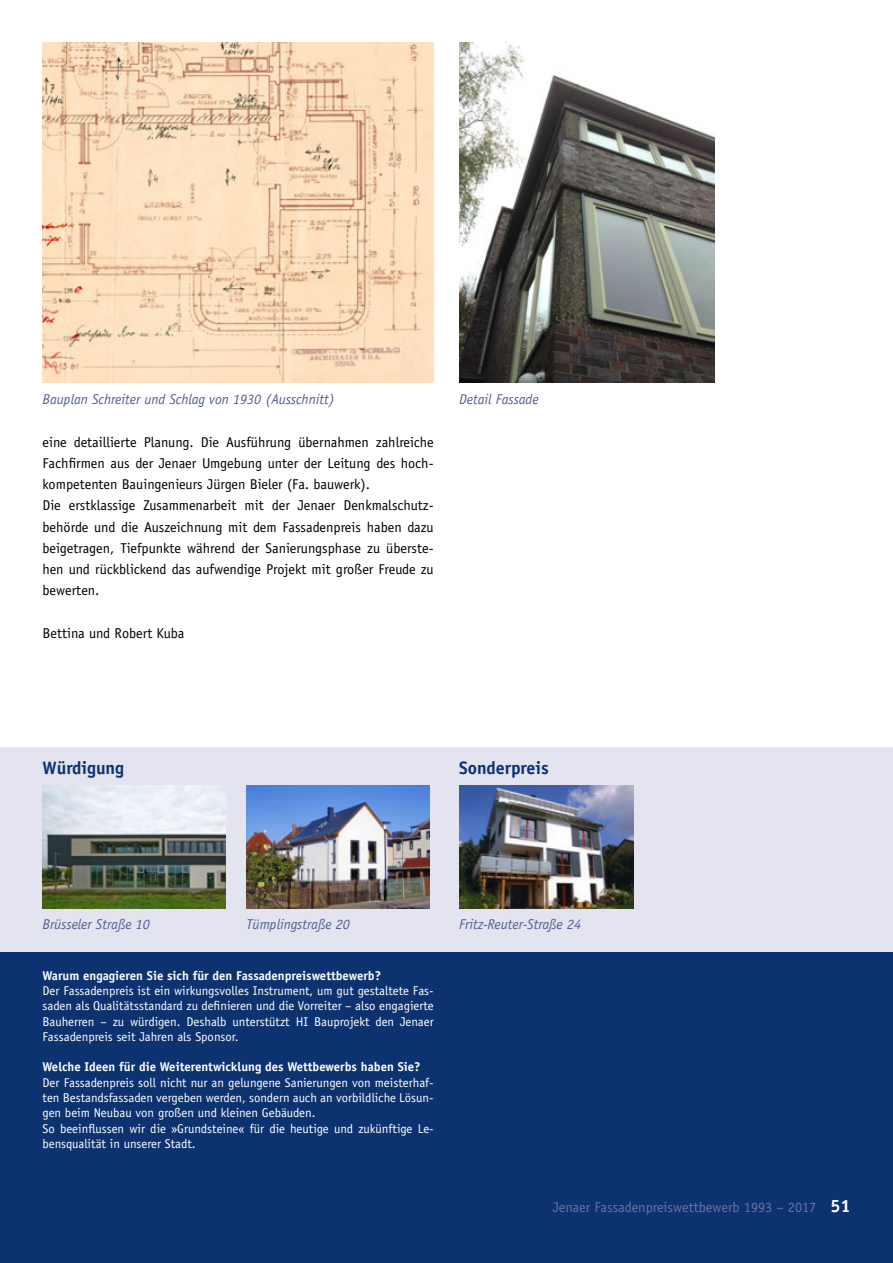
<style>
.page{position:relative;width:893px;height:1263px;background:#fff}
.page>*{position:absolute;margin:0;border:0;box-sizing:border-box;transform-origin:0 0}
.t1{font:700 18px "Officina Sans";letter-spacing:-.005em;color:#0d3270}
.t2{font:14.25px/21.3px "Officina Sans";color:#000}
.t3{font:italic 14.25px "Officina Sans";letter-spacing:-.005em;color:#535f95}
.t4{font:14.25px "Officina Sans";color:#6972a3}
.t5{font:12.75px/15.3px "Officina Sans";color:#fff;text-align:justify}
.t6{font:700 12.75px "Officina Sans";color:#fff}
.s1{font-weight:700;font-size:18px;color:#fff}
</style>
<div class="page">
<img style="left:43px;top:43px;width:391px;height:340px">
<img style="left:459px;top:43px;width:255px;height:340px">
<div style="left:0;top:927px;width:893px;height:336px;background:#0d3270"></div>
<div style="left:0;top:747px;width:893px;height:204px;background:#e3e4ef"></div>
<img style="left:43px;top:786px;width:182px;height:123px">
<img style="left:459px;top:786px;width:175px;height:123px">
<img style="left:247px;top:786px;width:182px;height:123px">
<p class="t3" style="left:43px;top:391px;width:294px">Bauplan Schreiter und Schlag von 1930 (Ausschnitt)</p>
<p class="t3" style="left:459px;top:391px;width:81px">Detail Fassade</p>
<p class="t2" style="left:43px;top:431px;width:393px">eine detaillierte Planung. Die Ausführung übernahmen zahlreiche Fachfirmen aus der Jenaer Umgebung unter der Leitung des hoch&shy;kompetenten Bauingenieurs Jürgen Bieler (Fa. bauwerk).<br>Die erstklassige Zusammenarbeit mit der Jenaer Denkmalschutz&shy;behörde und die Auszeichnung mit dem Fassadenpreis haben dazu beigetragen, Tiefpunkte während der Sanierungsphase zu überste&shy;hen und rückblickend das aufwendige Projekt mit großer Freude zu bewerten.</p>
<p class="t2" style="left:43px;top:622px;width:144px">Bettina und Robert Kuba</p>
<h1 class="t1" style="left:43px;top:757px;width:83px">Würdigung</h1>
<h1 class="t1" style="left:459px;top:757px;width:91px">Sonderpreis</h1>
<p class="t3" style="left:43px;top:916px;width:109px">Brüsseler Straße 10</p>
<p class="t3" style="left:459px;top:916px;width:123px">Fritz-Reuter-Straße 24</p>
<p class="t3" style="left:247px;top:916px;width:105px">Tümplingstraße 20</p>
<p class="t6" style="left:43px;top:967px;width:340px">Warum engagieren Sie sich für den Fassadenpreiswettbewerb?</p>
<p class="t5" style="left:43px;top:983px;width:393px">Der Fassadenpreis ist ein wirkungsvolles Instrument, um gut gestaltete Fas&shy;saden als Qualitätsstandard zu definieren und die Vorreiter – also engagierte Bauherren – zu würdigen. Deshalb unterstützt HI Bauprojekt den Jenaer Fassadenpreis seit Jahren als Sponsor.</p>
<p class="t6" style="left:43px;top:1059px;width:380px">Welche Ideen für die Weiterentwicklung des Wettbewerbs haben Sie?</p>
<p class="t5" style="left:43px;top:1075px;width:393px;text-align:left">Der Fassadenpreis soll nicht nur an gelungene Sanierungen von meisterhaf&shy;ten Bestandsfassaden vergeben werden, sondern auch an vorbildliche Lösun&shy;gen beim Neubau von großen und kleinen Gebäuden.<br>So beeinflussen wir die »Grundsteine« für die heutige und zukünftige Le&shy;bensqualität in unserer Stadt.</p>
<p class="t4" style="left:553px;top:1199px;width:299px">Jenaer Fassadenpreiswettbewerb 1993 – 2017 <span class="s1">51</span></p>
</div>
